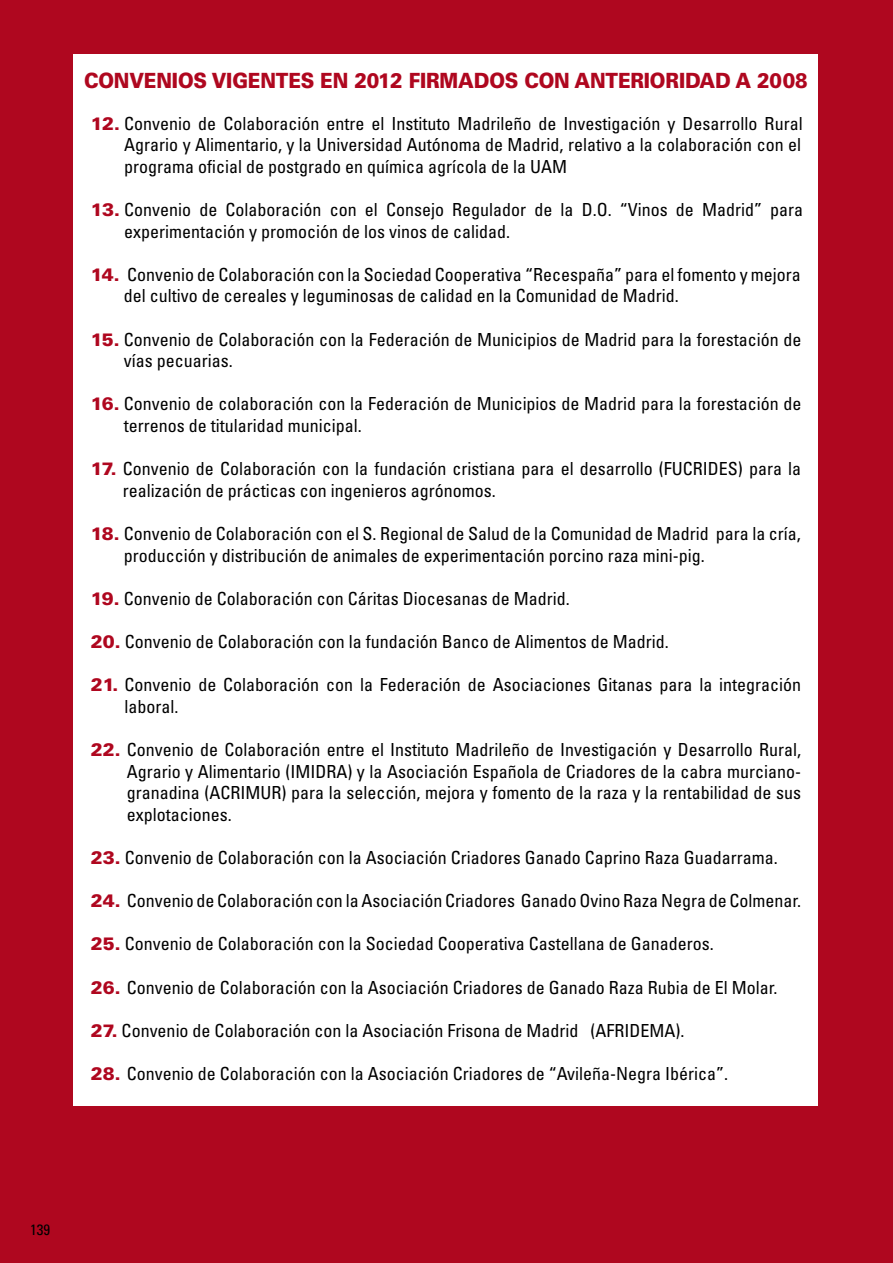
<style>
.page{position:relative;width:893px;height:1263px;background:#af071f}
.page>*{position:absolute;margin:0;border:0;box-sizing:border-box;transform-origin:0 0}
.t1{font:900 21px "Univers LT Std";letter-spacing:-.01em;color:#af071f;scale:.9 1}
.t2{font:condensed 18px/21.6px "Univers LT Std";color:#000}
.t3{font:condensed 15px "Univers LT Std";color:#000}
.s1{font-weight:900;font-stretch:normal;color:#af071f}
</style>
<div class="page">
<div style="left:74px;top:99px;width:744px;height:1007px;background:#fff"></div>
<div style="left:74px;top:54px;width:744px;height:58px;background:#fff"></div>
<p class="t1" style="left:84px;top:67px;width:805px">CONVENIOS VIGENTES EN 2012 FIRMADOS CON ANTERIORIDAD A 2008</p>
<p class="t2" style="left:124px;top:112px;width:680px;text-align:justify;text-indent:-34px"><span class="s1">12.</span> Convenio de Colaboración entre el Instituto Madrileño de Investigación y Desarrollo Rural Agrario y Alimentario, y la Universidad Autónoma de Madrid, relativo a la colaboración con el programa oficial de postgrado en química agrícola de la UAM</p>
<p class="t2" style="left:124px;top:198px;width:680px;text-indent:-34px"><span class="s1">13.</span> Convenio de Colaboración con el Consejo Regulador de la D.O. “Vinos de Madrid” para experimentación y promoción de los vinos de calidad.</p>
<p class="t2" style="left:124px;top:263px;width:678px;text-indent:-33px"><span class="s1">14.</span> Convenio de Colaboración con la Sociedad Cooperativa “Recespaña” para el fomento y mejora del cultivo de cereales y leguminosas de calidad en la Comunidad de Madrid.</p>
<p class="t2" style="left:124px;top:328px;width:679px;text-indent:-33px"><span class="s1">15.</span> Convenio de Colaboración con la Federación de Municipios de Madrid para la forestación de vías pecuarias.</p>
<p class="t2" style="left:124px;top:393px;width:679px;text-indent:-33px"><span class="s1">16.</span> Convenio de colaboración con la Federación de Municipios de Madrid para la forestación de terrenos de titularidad municipal.</p>
<p class="t2" style="left:123px;top:458px;width:680px;text-indent:-32px"><span class="s1">17.</span> Convenio de Colaboración con la fundación cristiana para el desarrollo (FUCRIDES) para la realización de prácticas con ingenieros agrónomos.</p>
<p class="t2" style="left:124px;top:522px;width:678px;text-indent:-33px"><span class="s1">18.</span> Convenio de Colaboración con el S. Regional de Salud de la Comunidad de Madrid para la cría, producción y distribución de animales de experimentación porcino raza mini-pig.</p>
<p class="t2" style="left:91px;top:587px;width:481px"><span class="s1">19.</span> Convenio de Colaboración con Cáritas Diocesanas de Madrid.</p>
<p class="t2" style="left:91px;top:630px;width:579px"><span class="s1">20.</span> Convenio de Colaboración con la fundación Banco de Alimentos de Madrid.</p>
<p class="t2" style="left:124px;top:674px;width:678px;text-indent:-34px"><span class="s1">21.</span> Convenio de Colaboración con la Federación de Asociaciones Gitanas para la integración laboral.</p>
<p class="t2" style="left:127px;top:738px;width:676px;text-align:justify;text-indent:-36px"><span class="s1">22.</span> Convenio de Colaboración entre el Instituto Madrileño de Investigación y Desarrollo Rural, Agrario y Alimentario (IMIDRA) y la Asociación Española de Criadores de la cabra murciano&shy;granadina (ACRIMUR) para la selección, mejora y fomento de la raza y la rentabilidad de sus explotaciones.</p>
<p class="t2" style="left:91px;top:846px;width:688px"><span class="s1">23.</span> Convenio de Colaboración con la Asociación Criadores Ganado Caprino Raza Guadarrama.</p>
<p class="t2" style="left:91px;top:890px;width:712px"><span class="s1">24.</span> Convenio de Colaboración con la Asociación Criadores Ganado Ovino Raza Negra de Colmenar.</p>
<p class="t2" style="left:91px;top:933px;width:624px"><span class="s1">25.</span> Convenio de Colaboración con la Sociedad Cooperativa Castellana de Ganaderos.</p>
<p class="t2" style="left:91px;top:976px;width:688px"><span class="s1">26.</span> Convenio de Colaboración con la Asociación Criadores de Ganado Raza Rubia de El Molar.</p>
<p class="t2" style="left:91px;top:1019px;width:595px"><span class="s1">27.</span> Convenio de Colaboración con la Asociación Frisona de Madrid (AFRIDEMA).</p>
<p class="t2" style="left:91px;top:1062px;width:639px"><span class="s1">28.</span> Convenio de Colaboración con la Asociación Criadores de “Avileña-Negra Ibérica”.</p>
<p class="t3" style="left:30px;top:1220px;width:21px">139</p>
</div>
